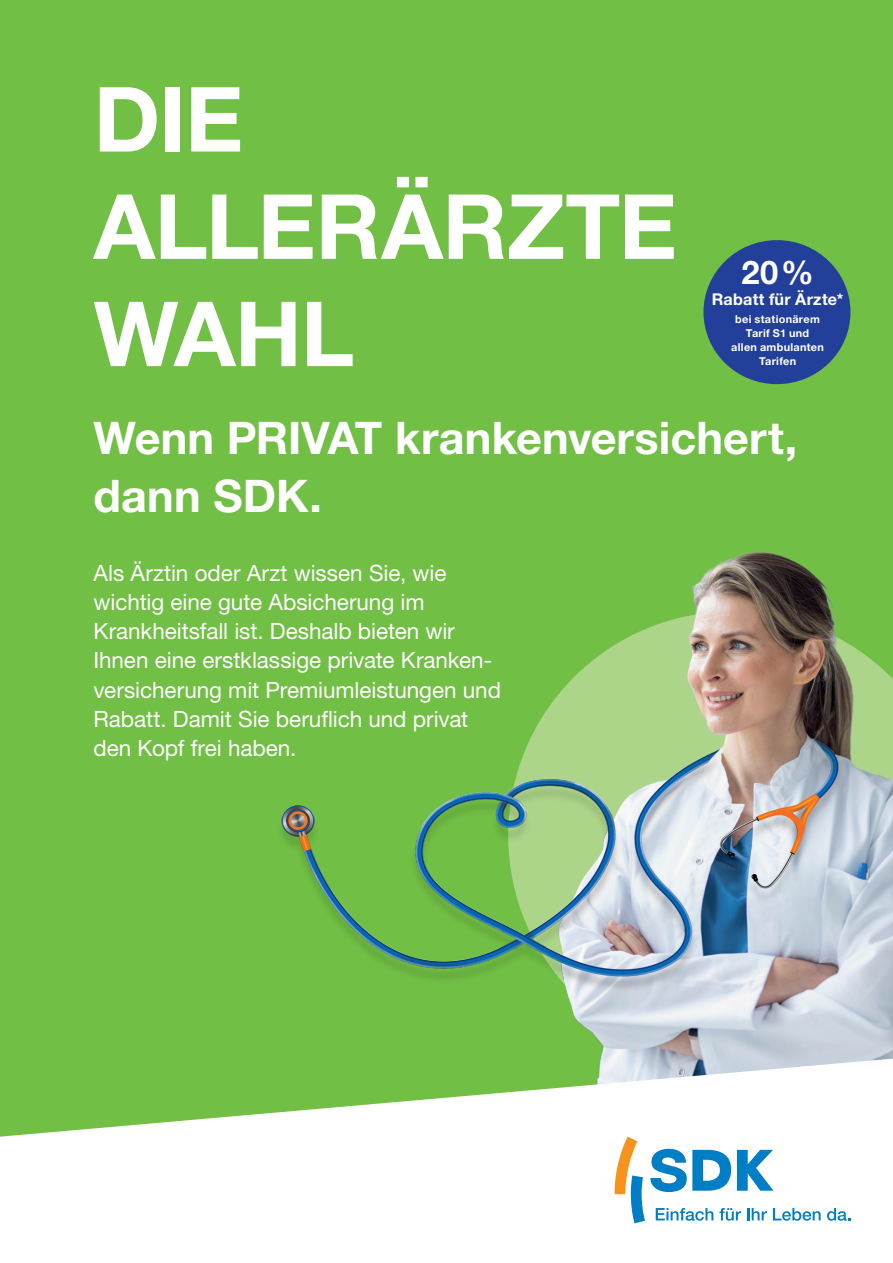
<style>
.page{position:relative;width:893px;height:1263px;background:#71bf44}
.page>*{position:absolute;margin:0;border:0;box-sizing:border-box;transform-origin:0 0}
.t1{font:700 90px/107.2px "Helvetica Neue LT Std";letter-spacing:-.01em;color:#fff}
.t2{font:700 45px/58.5px "Helvetica Neue LT Std";color:#fff}
.t3{font:700 32.7px "Helvetica Neue LT Std";color:#fff}
.t4{font:22.5px/29.2px "Helvetica Neue LT Std";letter-spacing:-.005em;color:#fff}
.t5{font:700 16.2px "Helvetica Neue LT Std";letter-spacing:.015em;color:#fff}
.t6{font:700 10.95px/14.1px "Helvetica Neue LT Std";letter-spacing:.025em;color:#fff;text-align:center}
</style>
<div class="page">
<img style="left:281px;top:552px;width:612px;height:505px">
<div style="left:703px;top:240px;width:147px;height:144px;background:#223f99;border-radius:50%"></div>
<svg style="left:0;top:1057px;width:893px;height:206px;fill:#fff"></svg>
<svg style="left:615px;top:1136px;width:206px;height:87px;background:#c1dce9"></svg>
<svg style="left:827px;top:1208px;width:23px;height:13px"></svg>
<h1 class="t1" style="left:94px;top:64px;width:585px">DIE<br>ALLERÄRZTE<br>WAHL</h1>
<h3 class="t3" style="left:741px;top:252px;width:74px">20 %</h3>
<p class="t5" style="left:712px;top:290px;width:133px">Rabatt für Ärzte*</p>
<p class="t6" style="left:731px;top:311px;width:94px">bei stationärem<br>Tarif S1 und<br>allen ambulanten<br>Tarifen</p>
<h2 class="t2" style="left:94px;top:407px;width:705px">Wenn PRIVAT krankenversichert, dann SDK.</h2>
<p class="t4" style="left:94px;top:558px;width:409px">Als Ärztin oder Arzt wissen Sie, wie wichtig eine gute Absicherung im Krankheitsfall ist. Deshalb bieten wir Ihnen eine erstklassige private Kranken&shy;versicherung mit Premiumleistungen und Rabatt. Damit Sie beruflich und privat den Kopf frei haben.</p>
</div>
